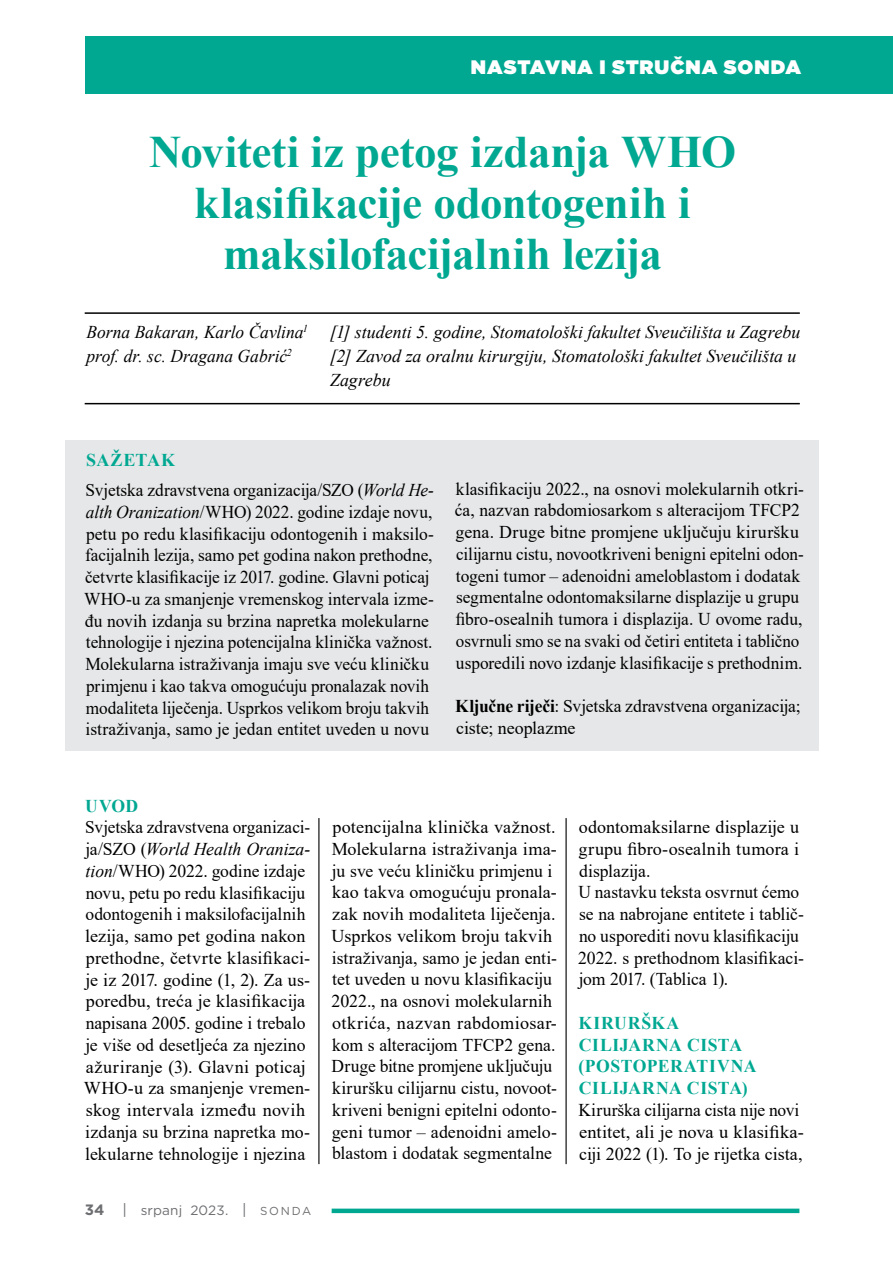
<style>
.page{position:relative;width:893px;height:1263px;background:#fff}
.page>*{position:absolute;margin:0;border:0;box-sizing:border-box;transform-origin:0 0}
.t1{font:700 45px/51px "Times New Roman";letter-spacing:-.01em;color:#00a892;text-align:center}
.t2{font:900 19.5px "Gotham";letter-spacing:.05em;color:#fff}
.t3{font:18px/21.8px "Times New Roman";color:#000}
.t4{font:18px/21.8px "Times New Roman";color:#000;scale:.96 1}
.t5{font:italic 18px/24px "Times New Roman";color:#000}
.t6{font:700 18px/21.8px "Times New Roman";letter-spacing:.035em;color:#00a892}
.t7{font:13.5px "Gotham";letter-spacing:.01em;color:#6d6e71}
.s1{font-weight:700;color:#00a892}
.s2{font-style:italic}
.s3{font-weight:700}
.s4{font-weight:700;font-size:15px}
.s5{font-size:15px}
.s6{font-size:11.55px}
</style>
<div class="page">
<div style="left:332px;top:1208px;width:467px;height:5px;background:#00a892"></div>
<div style="left:85px;top:36px;width:808px;height:58px;background:#00a892"></div>
<hr style="left:318px;top:818px;width:1px;height:346px;background:#000">
<hr style="left:565px;top:818px;width:2px;height:346px;background:#000">
<div style="left:66px;top:441px;width:753px;height:310px;background:#e6e7e8"></div>
<hr style="left:85px;top:312px;width:715px;height:2px;background:#000">
<hr style="left:85px;top:403px;width:715px;height:1px;background:#000">
<p class="t2" style="left:471px;top:53px;width:332px">NASTAVNA I STRUČNA SONDA</p>
<h1 class="t1" style="left:149px;top:127px;width:588px">Noviteti iz petog izdanja WHO klasifikacije odontogenih i maksilofacijalnih lezija</h1>
<p class="t5" style="left:87px;top:320px;width:223px">Borna Bakaran, Karlo Čavlina<sup>1 </sup>prof. dr. sc. Dragana Gabrić<sup>2</sup></p>
<p class="t5" style="left:330px;top:320px;width:472px">[1] studenti 5. godine, Stomatološki fakultet Sveučilišta u Zagrebu [2] Zavod za oralnu kirurgiju, Stomatološki fakultet Sveučilišta u<br>Zagrebu</p>
<p class="t4" style="left:86px;top:444px;width:364px;line-height:30.3px"><span class="s1">SAŽETAK<br></span>Svjetska zdravstvena organizacija/SZO (<span class="s2">World He-</span></p>
<p class="t4" style="left:84px;top:501px;width:366px"><span class="s2">alth Oranization</span>/WHO) 2022. godine izdaje novu, petu po redu klasifikaciju odontogenih i maksilo&shy;facijalnih lezija, samo pet godina nakon prethodne, četvrte klasifikacije iz 2017. godine. Glavni poticaj WHO-u za smanjenje vremenskog intervala izme&shy;đu novih izdanja su brzina napretka molekularne tehnologije i njezina potencijalna klinička važnost.<br>Molekularna istraživanja imaju sve veću kliničku primjenu i kao takva omogućuju pronalazak novih modaliteta liječenja. Usprkos velikom broju takvih istraživanja, samo je jedan entitet uveden u novu</p>
<p class="t3" style="left:455px;top:478px;width:350px">klasifikaciju 2022., na osnovi molekularnih otkri&shy;ća, nazvan rabdomiosarkom s alteracijom TFCP2 gena. Druge bitne promjene uključuju kiruršku cilijarnu cistu, novootkriveni benigni epitelni odon&shy;togeni tumor – adenoidni ameloblastom i dodatak segmentalne odontomaksilarne displazije u grupu fibro-osealnih tumora i displazija. U ovome radu, osvrnuli smo se na svaki od četiri entiteta i tablično usporedili novo izdanje klasifikacije s prethodnim.</p>
<p class="t3" style="left:455px;top:695px;width:347px"><span class="s3">Ključne riječi</span>: Svjetska zdravstvena organizacija; ciste; neoplazme</p>
<p class="t6" style="left:85px;top:795px;width:54px">UVOD</p>
<p class="t4" style="left:84px;top:816px;width:237px">Svjetska zdravstvena organizaci&shy;ja/SZO (<span class="s2">World Health Oraniza&shy;tion</span>/WHO) 2022. godine izdaje novu, petu po redu klasifikaciju odontogenih i maksilofacijalnih lezija, samo pet godina nakon prethodne, četvrte klasifikaci&shy;je iz 2017. godine (1, 2). Za us&shy;poredbu, treća je klasifikacija napisana 2005. godine i trebalo je više od desetljeća za njezino ažuriranje (3). Glavni poticaj<br>WHO-u za smanjenje vremen&shy;skog intervala između novih izdanja su brzina napretka mo&shy;lekularne tehnologije i njezina</p>
<p class="t3" style="left:332px;top:816px;width:227px">potencijalna klinička važnost.<br>Molekularna istraživanja ima&shy;ju sve veću kliničku primjenu i kao takva omogućuju pronala&shy;zak novih modaliteta liječenja.<br>Usprkos velikom broju takvih istraživanja, samo je jedan enti&shy;tet uveden u novu klasifikaciju<br>2022., na osnovi molekularnih otkrića, nazvan rabdomiosar&shy;kom s alteracijom TFCP2 gena.<br>Druge bitne promjene uključuju kiruršku cilijarnu cistu, novoot&shy;kriveni benigni epitelni odonto&shy;geni tumor – adenoidni amelo&shy;blastom i dodatak segmentalne</p>
<p class="t7" style="left:85px;top:1202px;width:228px"><span class="s4">34</span> <span class="s5">|</span> srpanj 2023. <span class="s5">|</span> <span class="s6">SONDA</span></p>
<p class="t3" style="left:578px;top:816px;width:227px">odontomaksilarne displazije u grupu fibro-osealnih tumora i displazija.<br>U nastavku teksta osvrnut ćemo se na nabrojane entitete i tablič&shy;no usporediti novu klasifikaciju<br>2022. s prethodnom klasifikaci&shy;jom 2017. (Tablica 1).</p>
<p class="t6" style="left:578px;top:1012px;width:180px">KIRURŠKA<br>CILIJARNA CISTA (POSTOPERATIVNA<br>CILIJARNA CISTA)</p>
<p class="t3" style="left:578px;top:1099px;width:227px">Kirurška cilijarna cista nije novi entitet, ali je nova u klasifika&shy;ciji 2022 (1). To je rijetka cista,</p>
</div>
